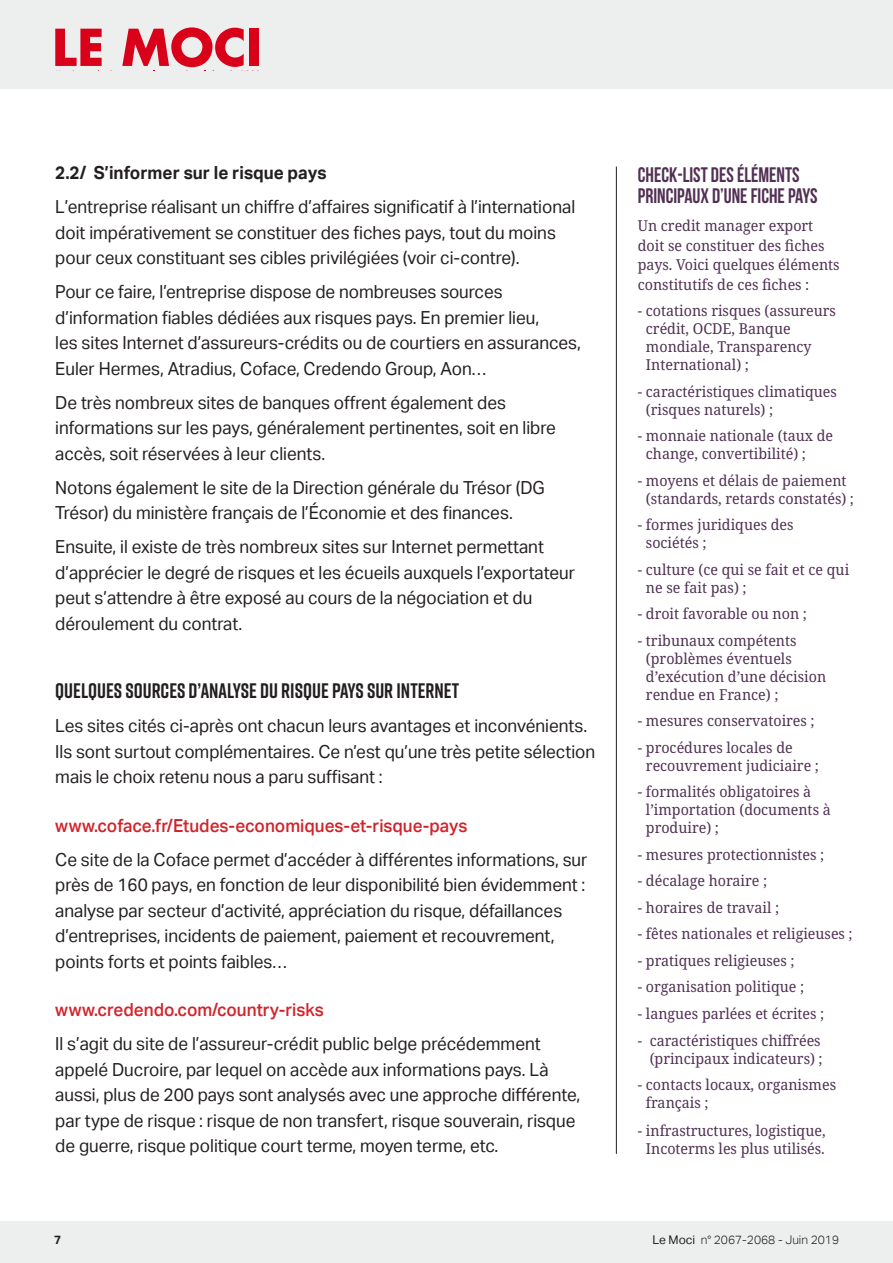
<style>
.page{position:relative;width:893px;height:1263px;background:#fff}
.page>*{position:absolute;margin:0;border:0;box-sizing:border-box;transform-origin:0 0}
.Texte{font:700 21px "Rift";color:#231f20;scale:.95 1}
.Texte-2{font:21px/21px "Bebas Neue";color:#503053;scale:.95 1}
.Texte-3{font:18px/25.5px "Aktiv Grotesk";color:#231f20;scale:.95 1}
.Texte-4{font:500 18px "Aktiv Grotesk";color:#d1232a;scale:.95 1}
.Texte-5{font:700 18px "Aktiv Grotesk";color:#231f20;scale:.95 1}
.Texte-6{font:15px/18px "Noto Serif";color:#503053;scale:.95 1}
.t1{font:300 12px "Aktiv Grotesk";color:#231f20}
.t2{font:700 12px "Aktiv Grotesk";color:#231f20}
.s1{font-weight:400}
</style>
<div class="page">
<div style="left:0;top:0;width:893px;height:89px;background:#edeeee"></div>
<div style="left:0;top:1221px;width:893px;height:42px;background:#edeeee"></div>
<svg style="left:55px;top:29px;width:47px;height:42px"></svg>
<svg style="left:122px;top:27px;width:122px;height:44px"></svg>
<div style="left:250px;top:29px;width:9px;height:37px;background:#d9001a"></div>
<hr style="left:616px;top:167px;width:1px;height:987px;background:#231f20">
<p class="Texte-5" style="left:55px;top:163px;width:287px">2.2/ S’informer sur le risque pays</p>
<p class="Texte-3" style="left:55px;top:194px;width:549px">L’entreprise réalisant un chiffre d’affaires significatif à l’international doit impérativement se constituer des fiches pays, tout du moins pour ceux constituant ses cibles privilégiées (voir ci-contre).</p>
<p class="Texte-3" style="left:55px;top:279px;width:555px">Pour ce faire, l’entreprise dispose de nombreuses sources d’information fiables dédiées aux risques pays. En premier lieu,<br>les sites Internet d’assureurs-crédits ou de courtiers en assurances, Euler Hermes, Atradius, Coface, Credendo Group, Aon…</p>
<p class="Texte-3" style="left:55px;top:390px;width:528px">De très nombreux sites de banques offrent également des informations sur les pays, généralement pertinentes, soit en libre accès, soit réservées à leur clients.</p>
<p class="Texte-3" style="left:55px;top:475px;width:517px">Notons également le site de la Direction générale du Trésor (DG<br>Trésor) du ministère français de l’Économie et des finances.</p>
<p class="Texte-3" style="left:55px;top:534px;width:549px">Ensuite, il existe de très nombreux sites sur Internet permettant d’apprécier le degré de risques et les écueils auxquels l’exportateur peut s’attendre à être exposé au cours de la négociation et du déroulement du contrat.</p>
<p class="Texte" style="left:55px;top:676px;width:427px">QUELQUES SOURCES D’ANALYSE DU RISQUE PAYS SUR INTERNET</p>
<p class="Texte-3" style="left:55px;top:713px;width:570px">Les sites cités ci-après ont chacun leurs avantages et inconvénients.<br>Ils sont surtout complémentaires. Ce n’est qu’une très petite sélection mais le choix retenu nous a paru suffisant :</p>
<p class="Texte-4" style="left:55px;top:815px;width:435px">www.coface.fr/Etudes-economiques-et-risque-pays</p>
<p class="Texte-3" style="left:55px;top:846px;width:562px">Ce site de la Coface permet d’accéder à différentes informations, sur près de 160 pays, en fonction de leur disponibilité bien évidemment : analyse par secteur d’activité, appréciation du risque, défaillances d’entreprises, incidents de paiement, paiement et recouvrement, points forts et points faibles…</p>
<p class="Texte-4" style="left:55px;top:999px;width:284px">www.credendo.com/country-risks</p>
<p class="Texte-3" style="left:55px;top:1031px;width:554px">Il s’agit du site de l’assureur-crédit public belge précédemment appelé Ducroire, par lequel on accède aux informations pays. Là aussi, plus de 200 pays sont analysés avec une approche différente, par type de risque : risque de non transfert, risque souverain, risque de guerre, risque politique court terme, moyen terme, etc.</p>
<p class="Texte-2" style="left:638px;top:164px;width:191px">CHECK-LIST DES ÉLÉMENTS<br>PRINCIPAUX D’UNE FICHE PAYS</p>
<p class="Texte-6" style="left:638px;top:217px;width:214px;line-height:19.5px">Un credit manager export doit se constituer des fiches pays. Voici quelques éléments constitutifs de ces fiches :</p>
<p class="Texte-6" style="left:646px;top:302px;width:202px;text-indent:-8px">- cotations risques (assureurs crédit, OCDE, Banque mondiale, Transparency<br>International) ;</p>
<p class="Texte-6" style="left:646px;top:383px;width:202px;text-indent:-8px">- caractéristiques climatiques (risques naturels) ;</p>
<p class="Texte-6" style="left:646px;top:427px;width:199px;text-indent:-8px">- monnaie nationale (taux de change, convertibilité) ;</p>
<p class="Texte-6" style="left:638px;top:472px;width:229px;text-align:center">- moyens et délais de paiement (standards, retards constatés) ;</p>
<p class="Texte-6" style="left:646px;top:516px;width:157px;text-indent:-8px">- formes juridiques des sociétés ;</p>
<p class="Texte-6" style="left:646px;top:561px;width:215px;text-indent:-8px">- culture (ce qui se fait et ce qui ne se fait pas) ;</p>
<p class="Texte-6" style="left:638px;top:605px;width:179px">- droit favorable ou non ;</p>
<p class="Texte-6" style="left:646px;top:632px;width:191px;text-indent:-8px">- tribunaux compétents (problèmes éventuels d’exécution d’une décision rendue en France) ;</p>
<p class="Texte-6" style="left:638px;top:712px;width:188px">- mesures conservatoires ;</p>
<p class="Texte-6" style="left:646px;top:739px;width:184px;text-indent:-8px">- procédures locales de recouvrement judiciaire ;</p>
<p class="Texte-6" style="left:646px;top:783px;width:196px;text-indent:-8px">- formalités obligatoires à l’importation (documents à produire) ;</p>
<p class="Texte-6" style="left:638px;top:846px;width:198px">- mesures protectionnistes ;</p>
<p class="Texte-6" style="left:638px;top:872px;width:138px">- décalage horaire ;</p>
<p class="Texte-6" style="left:638px;top:899px;width:150px">- horaires de travail ;</p>
<p class="Texte-6" style="left:638px;top:925px;width:228px">- fêtes nationales et religieuses ;</p>
<p class="Texte-6" style="left:638px;top:952px;width:167px">- pratiques religieuses ;</p>
<p class="Texte-6" style="left:638px;top:978px;width:176px">- organisation politique ;</p>
<p class="Texte-6" style="left:638px;top:1005px;width:198px">- langues parlées et écrites ;</p>
<p class="Texte-6" style="left:638px;top:1031px;width:196px;text-align:right">- caractéristiques chiffrées (principaux indicateurs) ;</p>
<p class="Texte-6" style="left:646px;top:1076px;width:202px;text-indent:-8px">- contacts locaux, organismes français ;</p>
<p class="Texte-6" style="left:638px;top:1122px;width:199px;text-align:center">- infrastructures, logistique,<br>Incoterms les plus utilisés.</p>
<p class="t2" style="left:54px;top:1233px;width:9px">7</p>
<p class="t1" style="left:652px;top:1233px;width:188px"><span class="s1">Le Moci</span> n° 2067-2068 - Juin 2019</p>
</div>
